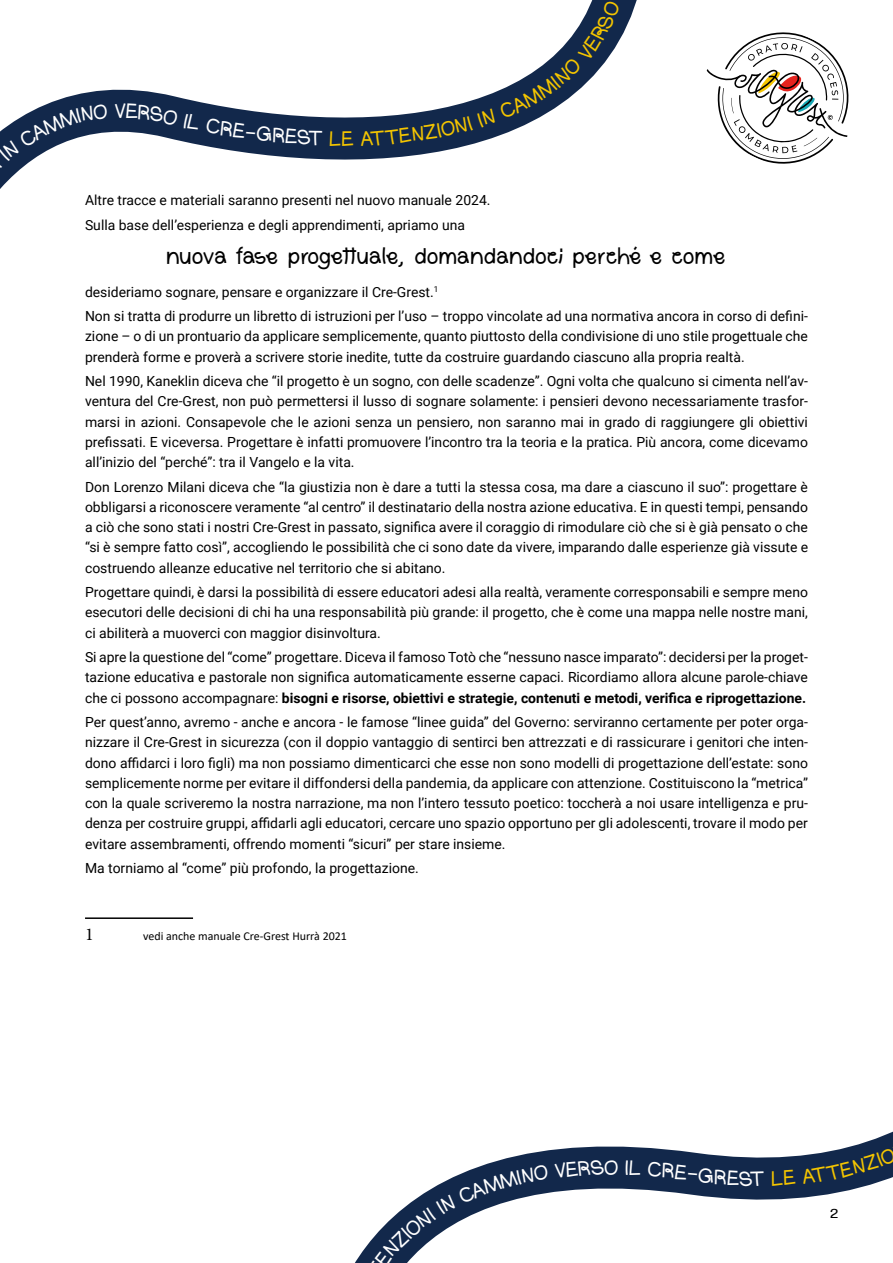
<style>
.page{position:relative;width:893px;height:1263px;background:#fff}
.page>*{position:absolute;margin:0;border:0;box-sizing:border-box;transform-origin:0 0}
.t1{font:24px "Boris";letter-spacing:-.005em;color:#000}
.t2{font:21px "Boris";color:#fff}
.t3{font:21px "Boris";color:#f4c500}
.t4{font:18px "Minion Pro";color:#000}
.t5{font:13.95px/20.2px "Roboto";color:#000;text-align:justify}
.t6{font:13.5px "Anybody Semi Expanded";color:#000}
.t7{font:12px "Calibri";color:#000}
.s1{font-weight:700}
</style>
<div class="page">
<svg style="left:707px;top:32px;width:142px;height:132px"></svg>
<hr style="left:85px;top:917px;width:108px;height:2px;background:#000">
<svg style="left:0;top:0;width:637px;height:189px"></svg>
<svg style="left:355px;top:1131px;width:538px;height:132px"></svg>
<div style="left:826px;top:1203px;width:16px;height:23px;background:#fff"></div>
<svg style="left:0;top:104px;width:108px;height:58px"></svg>
<svg style="left:126px;top:104px;width:196px;height:42px"></svg>
<svg style="left:330px;top:131px;width:11px;height:15px"></svg>
<svg style="left:361px;top:0;width:260px;height:146px"></svg>
<svg style="left:374px;top:1164px;width:174px;height:99px"></svg>
<svg style="left:554px;top:1160px;width:50px;height:18px"></svg>
<svg style="left:625px;top:1160px;width:16px;height:16px"></svg>
<div style="left:648px;top:1162px;width:104px;height:24px;background:#12284b"></div>
<svg style="left:772px;top:1170px;width:23px;height:16px"></svg>
<svg style="left:802px;top:1147px;width:91px;height:37px;background:#263a5a"></svg>
<h2 class="t2" style="left:114px;top:97px;width:14px">V</h2>
<h2 class="t3" style="left:342px;top:125px;width:13px">E</h2>
<p class="t5" style="left:85px;top:188px;width:407px;line-height:24.5px">Altre tracce e materiali saranno presenti nel nuovo manuale 2024.<br>Sulla base dell’esperienza e degli apprendimenti, apriamo una</p>
<h1 class="t1" style="left:167px;top:240px;width:559px">nuova fase progettuale, domandandoci perché e come</h1>
<p class="t5" style="left:85px;top:279px;width:724px;line-height:24.5px">desideriamo sognare, pensare e organizzare il Cre-Grest.<sup>1<br></sup>Non si tratta di produrre un libretto di istruzioni per l’uso – troppo vincolate ad una normativa ancora in corso di defini-</p>
<p class="t5" style="left:85px;top:326px;width:724px">zione – o di un prontuario da applicare semplicemente, quanto piuttosto della condivisione di uno stile progettuale che prenderà forme e proverà a scrivere storie inedite, tutte da costruire guardando ciascuno alla propria realtà.</p>
<p class="t5" style="left:85px;top:370px;width:724px">Nel 1990, Kaneklin diceva che “il progetto è un sogno, con delle scadenze”. Ogni volta che qualcuno si cimenta nell’av&shy;ventura del Cre-Grest, non può permettersi il lusso di sognare solamente: i pensieri devono necessariamente trasfor&shy;marsi in azioni. Consapevole che le azioni senza un pensiero, non saranno mai in grado di raggiungere gli obiettivi prefissati. E viceversa. Progettare è infatti promuovere l’incontro tra la teoria e la pratica. Più ancora, come dicevamo all’inizio del “perché”: tra il Vangelo e la vita.</p>
<p class="t5" style="left:85px;top:476px;width:724px">Don Lorenzo Milani diceva che “la giustizia non è dare a tutti la stessa cosa, ma dare a ciascuno il suo”: progettare è obbligarsi a riconoscere veramente “al centro” il destinatario della nostra azione educativa. E in questi tempi, pensando a ciò che sono stati i nostri Cre-Grest in passato, significa avere il coraggio di rimodulare ciò che si è già pensato o che “si è sempre fatto così”, accogliendo le possibilità che ci sono date da vivere, imparando dalle esperienze già vissute e costruendo alleanze educative nel territorio che si abitano.</p>
<p class="t5" style="left:85px;top:581px;width:724px">Progettare quindi, è darsi la possibilità di essere educatori adesi alla realtà, veramente corresponsabili e sempre meno esecutori delle decisioni di chi ha una responsabilità più grande: il progetto, che è come una mappa nelle nostre mani, ci abiliterà a muoverci con maggior disinvoltura.</p>
<p class="t5" style="left:85px;top:647px;width:724px">Si apre la questione del “come” progettare. Diceva il famoso Totò che “nessuno nasce imparato”: decidersi per la proget&shy;tazione educativa e pastorale non significa automaticamente esserne capaci. Ricordiamo allora alcune parole-chiave che ci possono accompagnare: <span class="s1">bisogni e risorse, obiettivi e strategie, contenuti e metodi, verifica e riprogettazione.</span></p>
<p class="t5" style="left:85px;top:711px;width:724px">Per quest’anno, avremo - anche e ancora - le famose “linee guida” del Governo: serviranno certamente per poter orga&shy;nizzare il Cre-Grest in sicurezza (con il doppio vantaggio di sentirci ben attrezzati e di rassicurare i genitori che inten&shy;dono affidarci i loro figli) ma non possiamo dimenticarci che esse non sono modelli di progettazione dell’estate: sono semplicemente norme per evitare il diffondersi della pandemia, da applicare con attenzione. Costituiscono la “metrica” con la quale scriveremo la nostra narrazione, ma non l’intero tessuto poetico: toccherà a noi usare intelligenza e pru&shy;denza per costruire gruppi, affidarli agli educatori, cercare uno spazio opportuno per gli adolescenti, trovare il modo per evitare assembramenti, offrendo momenti “sicuri” per stare insieme.</p>
<p class="t5" style="left:85px;top:857px;width:335px">Ma torniamo al “come” più profondo, la progettazione.</p>
<p class="t4" style="left:85px;top:922px;width:10px">1</p>
<p class="t7" style="left:143px;top:927px;width:205px">vedi anche manuale Cre-Grest Hurrà 2021</p>
<h2 class="t2" style="left:604px;top:1154px;width:16px">O</h2>
<h2 class="t2" style="left:750px;top:1165px;width:16px">T</h2>
<p class="t6" style="left:830px;top:1205px;width:10px">2</p>
</div>
